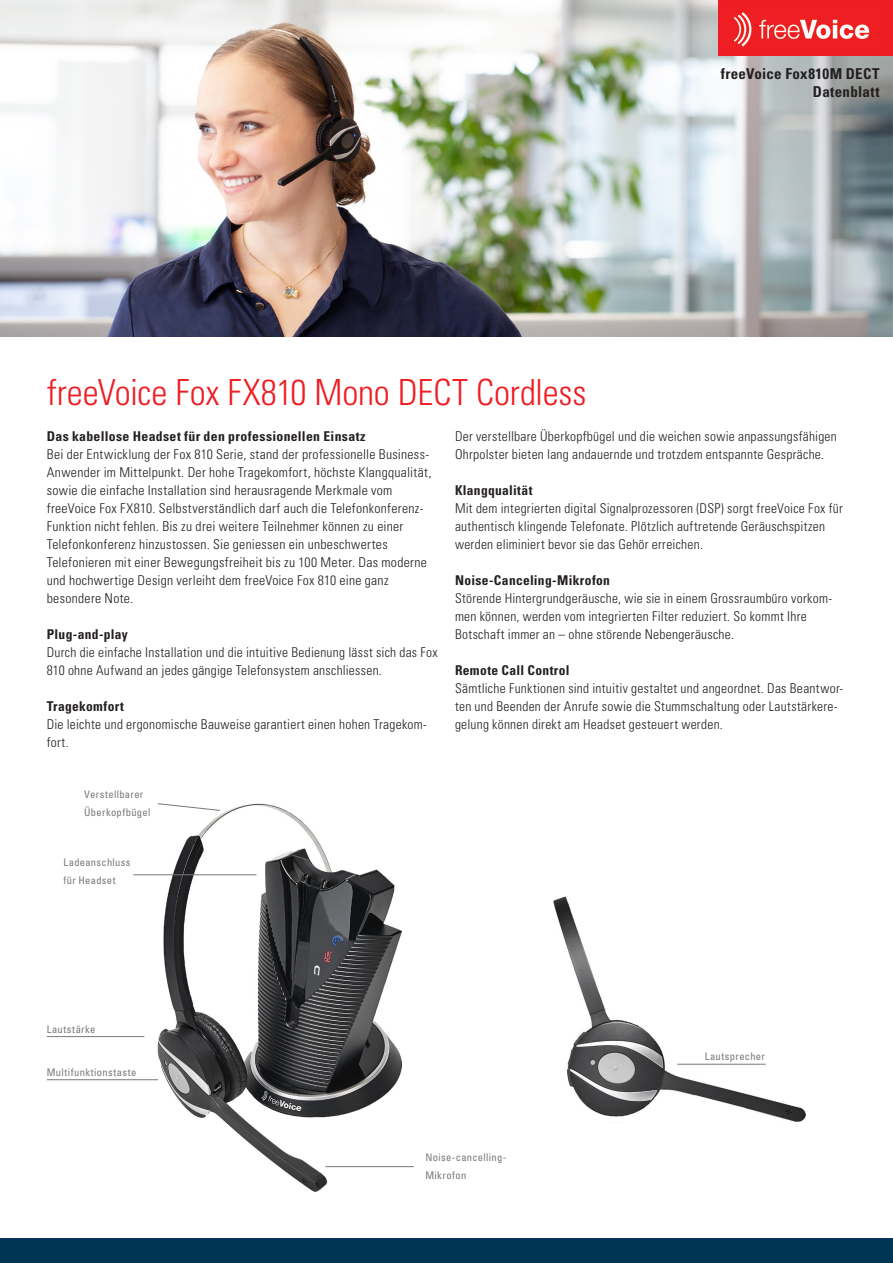
<style>
.page{position:relative;width:893px;height:1263px;background:#fff}
.page>*{position:absolute;margin:0;border:0;box-sizing:border-box;transform-origin:0 0}
.t1{font:300 condensed 36px "Univers LT Std";letter-spacing:-.005em;color:#ee1d23}
.t2{font:700 condensed 15px/18px "Univers";letter-spacing:.02em;color:#231f20;text-align:right}
.t3{font:300 condensed 13.5px/18px "Univers LT Std";letter-spacing:.02em;color:#231f20}
.t4{font:700 condensed 13.5px "Univers LT Std";letter-spacing:.025em;color:#231f20}
.t5{font:condensed 10.5px/18px "Univers";letter-spacing:.035em;color:#76787b}
</style>
<div class="page">
<img style="left:554px;top:897px;width:251px;height:225px">
<img style="left:158px;top:803px;width:244px;height:389px">
<img style="left:0;top:0;width:893px;height:336px">
<div style="left:0;top:1238px;width:893px;height:25px;background:#003555"></div>
<div style="left:719px;top:0;width:174px;height:55px;background:#ee1d23"></div>
<img style="left:733px;top:12px;width:137px;height:35px">
<svg style="left:158px;top:803px;width:63px;height:8px"></svg>
<hr style="left:677px;top:1064px;width:89px;height:1px;background:#76787b">
<hr style="left:133px;top:874px;width:123px;height:1px;background:#76787b">
<hr style="left:325px;top:1166px;width:89px;height:1px;background:#76787b">
<hr style="left:47px;top:1079px;width:111px;height:1px;background:#76787b">
<hr style="left:47px;top:1036px;width:97px;height:1px;background:#76787b">
<h1 class="t1" style="left:47px;top:371px;width:541px">freeVoice Fox FX810 Mono DECT Cordless</h1>
<p class="t2" style="left:721px;top:65px;width:160px">freeVoice Fox810M DECT<br>Datenblatt</p>
<p class="t4" style="left:47px;top:428px;width:320px">Das kabellose Headset für den professionellen Einsatz</p>
<p class="t3" style="left:47px;top:445px;width:386px">Bei der Entwicklung der Fox 810 Serie, stand der professionelle Business-Anwender im Mittelpunkt. Der hohe Tragekomfort, höchste Klangqualität, sowie die einfache Installation sind herausragende Merkmale vom freeVoice Fox FX810. Selbstverständlich darf auch die Telefonkonferenz-Funktion nicht fehlen. Bis zu drei weitere Teilnehmer können zu einer Telefonkonferenz hinzustossen. Sie geniessen ein unbeschwertes Telefonieren mit einer Bewegungsfreiheit bis zu 100 Meter. Das moderne und hochwertige Design verleiht dem freeVoice Fox 810 eine ganz besondere Note.</p>
<p class="t4" style="left:47px;top:626px;width:83px">Plug-and-play</p>
<p class="t3" style="left:47px;top:643px;width:392px">Durch die einfache Installation und die intuitive Bedienung lässt sich das Fox<br>810 ohne Aufwand an jedes gängige Telefonsystem anschliessen.</p>
<p class="t4" style="left:47px;top:698px;width:79px">Tragekomfort</p>
<p class="t3" style="left:47px;top:715px;width:382px">Die leichte und ergonomische Bauweise garantiert einen hohen Tragekom&shy;fort.</p>
<p class="t5" style="left:84px;top:785px;width:68px">Verstellbarer<br>Überkopfbügel</p>
<p class="t5" style="left:63px;top:853px;width:69px">Ladeanschluss für Headset</p>
<p class="t3" style="left:455px;top:427px;width:383px">Der verstellbare Überkopfbügel und die weichen sowie anpassungsfähigen<br>Ohrpolster bieten lang andauernde und trotzdem entspannte Gespräche.</p>
<p class="t4" style="left:455px;top:482px;width:79px">Klangqualität</p>
<p class="t3" style="left:455px;top:499px;width:389px">Mit dem integrierten digital Signalprozessoren (DSP) sorgt freeVoice Fox für authentisch klingende Telefonate. Plötzlich auftretende Geräuschspitzen werden eliminiert bevor sie das Gehör erreichen.</p>
<p class="t4" style="left:455px;top:572px;width:157px">Noise-Canceling-Mikrofon</p>
<p class="t3" style="left:455px;top:589px;width:379px">Störende Hintergrundgeräusche, wie sie in einem Grossraumbüro vorkom&shy;men können, werden vom integrierten Filter reduziert. So kommt Ihre<br>Botschaft immer an – ohne störende Nebengeräusche.</p>
<p class="t4" style="left:455px;top:662px;width:116px">Remote Call Control</p>
<p class="t3" style="left:455px;top:679px;width:390px">Sämtliche Funktionen sind intuitiv gestaltet und angeordnet. Das Beantwor&shy;ten und Beenden der Anrufe sowie die Stummschaltung oder Lautstärkere&shy;gelung können direkt am Headset gesteuert werden.</p>
<p class="t5" style="left:47px;top:1020px;width:50px">Lautstärke</p>
<p class="t5" style="left:47px;top:1063px;width:91px">Multifunktionstaste</p>
<p class="t5" style="left:705px;top:1047px;width:62px">Lautsprecher</p>
<p class="t5" style="left:425px;top:1148px;width:82px">Noise-cancelling-<br>Mikrofon</p>
</div>
